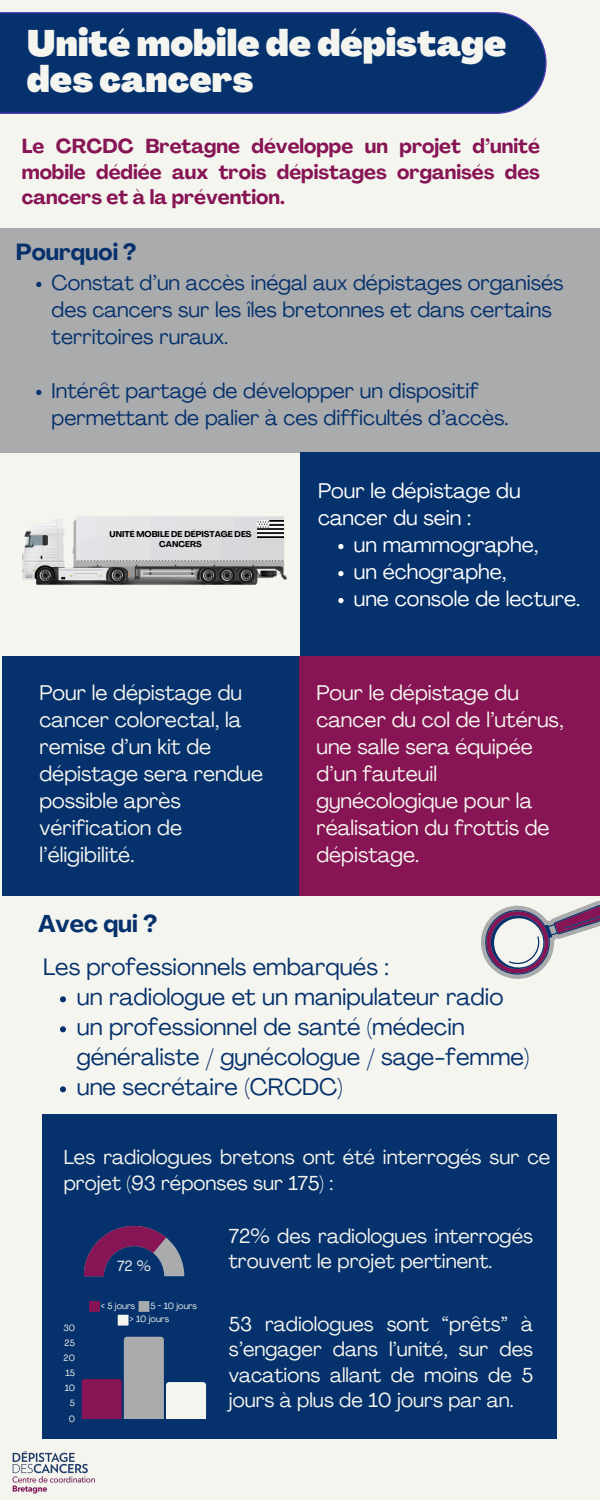
<style>
.page{position:relative;width:600px;height:1500px;background:#f5f5ef}
.page>*{position:absolute;margin:0;border:0;box-sizing:border-box;transform-origin:0 0}
.t1{font:900 36.2px/36px "Agrandir";color:#f5f5ef}
.t2{font:700 24px "Agrandir";color:#05316c}
.t3{font:23.5px/30px "Agrandir";color:#05316c}
.t4{font:700 23px "Agrandir";color:#05316c}
.t5{font:21px/27px "Agrandir";color:#f5f5ef}
.t6{font:21px/27px "Agrandir";color:#05316c}
.t7{font:21px/27px "Agrandir";color:#fff}
.t8{font:20px/25.5px "Agrandir";color:#f5f5ef}
.t9{font:700 20px/25.5px "Agrandir";color:#871454;text-align:justify}
.t10{font:14.6px "Agrandir";color:#f5f5ef}
.t11{font:9px/13.7px "Agrandir";color:#f5f5ef}
.t12{font:700 8.4px/10.5px "Agrandir";color:#000;text-align:center}
</style>
<div class="page">
<div style="left:0;top:228px;width:600px;height:224px;background:#aaabad"></div>
<div style="left:300px;top:452px;width:300px;height:205px;background:#05316c"></div>
<div style="left:2px;top:656px;width:305px;height:240px;background:#05316c"></div>
<div style="left:43px;top:1114px;width:514px;height:325px;background:#05316c"></div>
<div style="left:300px;top:656px;width:300px;height:240px;background:#871454"></div>
<div style="left:0;top:12px;width:547px;height:102px;background:#05316c"></div>
<svg style="left:60px;top:996px;width:6px;height:6px"></svg>
<svg style="left:60px;top:1026px;width:6px;height:6px"></svg>
<svg style="left:60px;top:1086px;width:6px;height:6px"></svg>
<svg style="left:481px;top:900px;width:119px;height:79px"></svg>
<img style="left:22px;top:516px;width:265px;height:69px">
<img style="left:258px;top:520px;width:25px;height:18px">
<svg style="left:84px;top:1226px;width:100px;height:50px"></svg>
<div style="left:89px;top:1301px;width:11px;height:11px;background:#871454"></div>
<div style="left:139px;top:1301px;width:10px;height:11px;background:#aaabad"></div>
<div style="left:118px;top:1315px;width:11px;height:11px;background:#f5f5ef"></div>
<svg style="left:82px;top:1337px;width:124px;height:81px"></svg>
<img style="left:12px;top:1451px;width:83px;height:43px">
<svg style="left:338px;top:544px;width:6px;height:5px"></svg>
<svg style="left:338px;top:571px;width:6px;height:5px"></svg>
<svg style="left:338px;top:598px;width:6px;height:5px"></svg>
<svg style="left:36px;top:282px;width:5px;height:5px"></svg>
<svg style="left:36px;top:390px;width:5px;height:5px"></svg>
<p class="t1" style="left:27px;top:29px;width:481px">Unité mobile de dépistage des cancers</p>
<h5 class="t9" style="left:22px;top:135px;width:520px">Le CRCDC Bretagne développe un projet d’unité mobile dédiée aux trois dépistages organisés des cancers et à la prévention.</h5>
<p class="t4" style="left:16px;top:243px;width:122px">Pourquoi ?</p>
<h5 class="t6" style="left:52px;top:271px;width:513px">Constat d’un accès inégal aux dépistages organisés des cancers sur les îles bretonnes et dans certains territoires ruraux.</h5>
<h5 class="t6" style="left:52px;top:379px;width:459px">Intérêt partagé de développer un dispositif permettant de palier à ces difficultés d’accès.</h5>
<p class="t12" style="left:110px;top:530px;width:144px">UNITÉ MOBILE DE DÉPISTAGE DES<br>CANCERS</p>
<h2 class="t7" style="left:318px;top:479px;width:204px">Pour le dépistage du cancer du sein :</h2>
<h3 class="t7" style="left:354px;top:533px;width:186px">un mammographe,</h3>
<p class="t7" style="left:354px;top:560px;width:154px">un échographe,</p>
<p class="t7" style="left:354px;top:587px;width:228px">une console de lecture.</p>
<p class="t5" style="left:40px;top:681px;width:225px">Pour le dépistage du cancer colorectal, la remise d’un kit de dépistage sera rendue possible après vérification de l’éligibilité.</p>
<p class="t5" style="left:316px;top:681px;width:249px">Pour le dépistage du cancer du col de l’utérus, une salle sera équipée d’un fauteuil gynécologique pour la réalisation du frottis de dépistage.</p>
<h5 class="t2" style="left:38px;top:914px;width:121px">Avec qui ?</h5>
<h1 class="t3" style="left:43px;top:954px;width:347px">Les professionnels embarqués :</h1>
<h4 class="t3" style="left:77px;top:984px;width:428px">un radiologue et un manipulateur radio</h4>
<p class="t3" style="left:77px;top:1014px;width:454px">un professionnel de santé (médecin généraliste / gynécologue / sage-femme)</p>
<p class="t3" style="left:77px;top:1074px;width:268px">une secrétaire (CRCDC)</p>
<h5 class="t8" style="left:64px;top:1146px;width:488px">Les radiologues bretons ont été interrogés sur ce projet (93 réponses sur 175) :</h5>
<h5 class="t8" style="left:229px;top:1225px;width:306px">72% des radiologues interrogés trouvent le projet pertinent.</h5>
<p class="t10" style="left:117px;top:1260px;width:35px">72 %</p>
<p class="t11" style="left:101px;top:1300px;width:36px">&lt; 5 jours</p>
<p class="t11" style="left:129px;top:1300px;width:69px;text-indent:21px">5 - 10 jours &gt; 10 jours</p>
<p class="t8" style="left:229px;top:1313px;width:306px;text-align:justify">53 radiologues sont “prêts” à s’engager dans l’unité, sur des vacations allant de moins de 5 jours à plus de 10 jours par an.</p>
<p class="t11" style="left:63px;top:1322px;width:13px">30</p>
<p class="t11" style="left:65px;top:1337px;width:12px">25</p>
<p class="t11" style="left:64px;top:1352px;width:13px">20</p>
<p class="t11" style="left:66px;top:1367px;width:11px">15</p>
<p class="t11" style="left:65px;top:1382px;width:12px">10</p>
<p class="t11" style="left:70px;top:1397px;width:7px">5</p>
<p class="t11" style="left:69px;top:1412px;width:8px">0</p>
</div>
